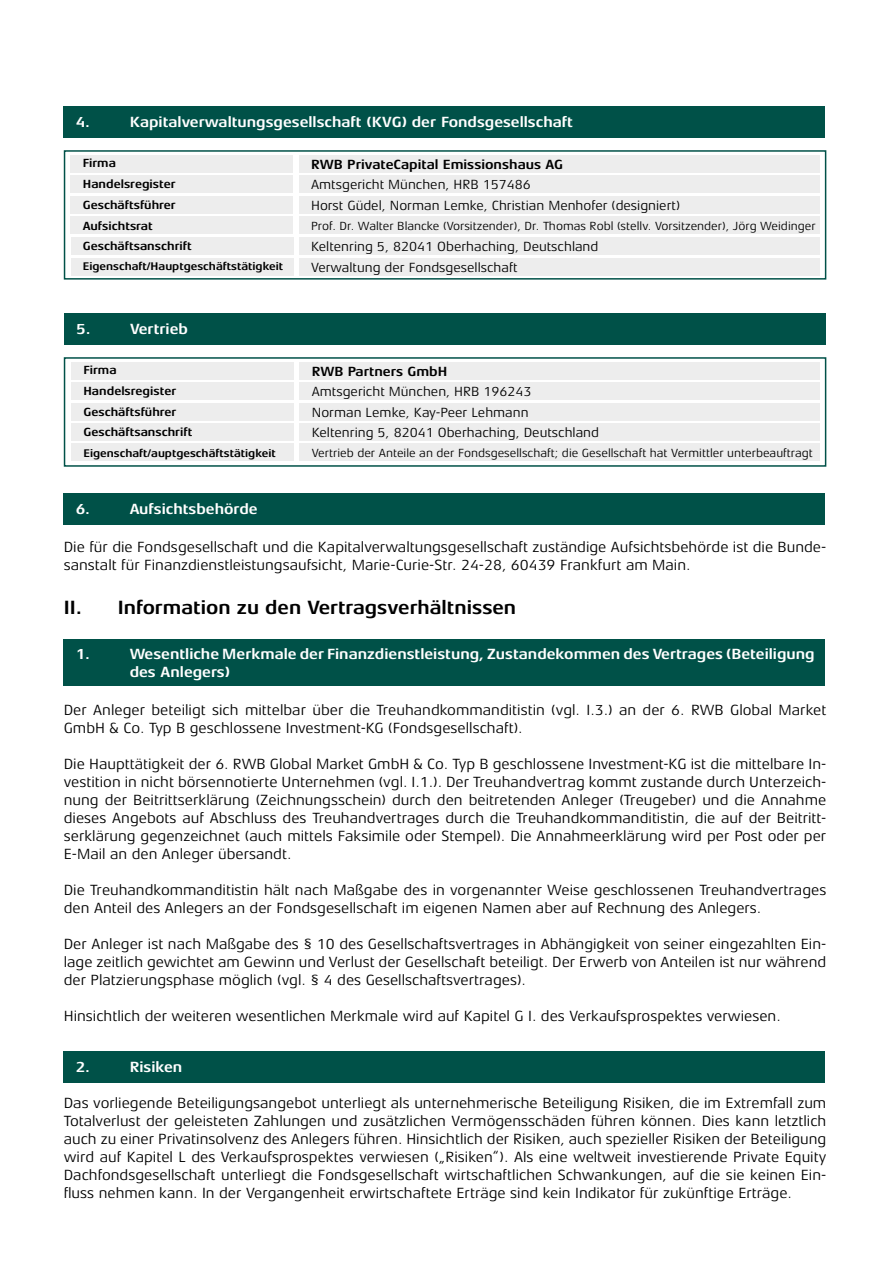
<style>
.page{position:relative;width:893px;height:1263px;background:#fff}
.page>*{position:absolute;margin:0;border:0;box-sizing:border-box;transform-origin:0 0}
.t1{font:700 19.5px "CM Aeonis LT Pro";color:#000}
.t2{font:15px/18px "CM Aeonis LT Pro";color:#000}
.t3{font:700 15px/18px "CM Aeonis LT Pro";color:#fff}
.t4{font:13.5px/20.9px "CM Aeonis LT Pro";color:#000}
.t5{font:700 13.5px "CM Aeonis LT Pro";color:#000}
.t6{font:12px "CM Aeonis LT Pro";color:#000}
.t7{font:700 12px/20.7px "CM Aeonis LT Pro";color:#000}
.t8{font:700 11.25px "CM Aeonis LT Pro";color:#000}
</style>
<div class="page">
<div style="left:64px;top:150px;width:762px;height:130px;border:2px solid #005148"></div>
<div style="left:64px;top:106px;width:761px;height:32px;background:#005148"></div>
<div style="left:71px;top:155px;width:222px;height:17px;background:#ededed"></div>
<div style="left:71px;top:175px;width:222px;height:18px;background:#ededed"></div>
<div style="left:71px;top:196px;width:222px;height:18px;background:#ededed"></div>
<div style="left:71px;top:217px;width:222px;height:17px;background:#ededed"></div>
<div style="left:299px;top:155px;width:521px;height:17px;background:#ededed"></div>
<div style="left:299px;top:175px;width:521px;height:18px;background:#ededed"></div>
<div style="left:299px;top:196px;width:521px;height:18px;background:#ededed"></div>
<div style="left:299px;top:217px;width:521px;height:17px;background:#ededed"></div>
<div style="left:71px;top:237px;width:223px;height:18px;background:#ededed"></div>
<div style="left:299px;top:237px;width:521px;height:18px;background:#ededed"></div>
<div style="left:71px;top:258px;width:223px;height:17px;background:#ededed"></div>
<div style="left:299px;top:258px;width:521px;height:17px;background:#ededed"></div>
<div style="left:64px;top:357px;width:762px;height:110px;border:2px solid #005148"></div>
<div style="left:64px;top:313px;width:762px;height:32px;background:#005148"></div>
<div style="left:71px;top:362px;width:223px;height:17px;background:#ededed"></div>
<div style="left:71px;top:382px;width:223px;height:18px;background:#ededed"></div>
<div style="left:71px;top:403px;width:223px;height:17px;background:#ededed"></div>
<div style="left:299px;top:362px;width:521px;height:17px;background:#ededed"></div>
<div style="left:299px;top:382px;width:521px;height:18px;background:#ededed"></div>
<div style="left:299px;top:403px;width:521px;height:17px;background:#ededed"></div>
<div style="left:71px;top:423px;width:223px;height:18px;background:#ededed"></div>
<div style="left:299px;top:423px;width:521px;height:18px;background:#ededed"></div>
<div style="left:71px;top:444px;width:223px;height:17px;background:#ededed"></div>
<div style="left:299px;top:444px;width:521px;height:17px;background:#ededed"></div>
<div style="left:64px;top:493px;width:761px;height:32px;background:#005148"></div>
<div style="left:64px;top:639px;width:761px;height:47px;background:#005148"></div>
<div style="left:64px;top:1051px;width:761px;height:32px;background:#005148"></div>
<p class="t3" style="left:76px;top:113px;width:16px">4.</p>
<p class="t3" style="left:130px;top:113px;width:445px">Kapitalverwaltungsgesellschaft (KVG) der Fondsgesellschaft</p>
<p class="t7" style="left:83px;top:153px;width:94px">Firma<br>Handelsregister<br>Geschäftsführer<br>Aufsichtsrat</p>
<p class="t5" style="left:311px;top:157px;width:253px">RWB PrivateCapital Emissionshaus AG</p>
<p class="t4" style="left:311px;top:175px;width:370px">Amtsgericht München, HRB 157486<br>Horst Güdel, Norman Lemke, Christian Menhofer (designiert)</p>
<p class="t6" style="left:311px;top:219px;width:506px">Prof. Dr. Walter Blancke (Vorsitzender), Dr. Thomas Robl (stellv. Vorsitzender), Jörg Weidinger</p>
<p class="t7" style="left:83px;top:236px;width:110px">Geschäftsanschrift</p>
<p class="t4" style="left:311px;top:236px;width:289px">Keltenring 5, 82041 Oberhaching, Deutschland</p>
<p class="t8" style="left:83px;top:260px;width:202px">Eigenschaft/Hauptgeschäftstätigkeit</p>
<p class="t4" style="left:311px;top:257px;width:208px">Verwaltung der Fondsgesellschaft</p>
<p class="t3" style="left:76px;top:320px;width:16px">5.</p>
<p class="t3" style="left:130px;top:320px;width:59px">Vertrieb</p>
<p class="t7" style="left:83px;top:360px;width:94px">Firma<br>Handelsregister<br>Geschäftsführer</p>
<p class="t5" style="left:312px;top:364px;width:137px">RWB Partners GmbH</p>
<p class="t4" style="left:312px;top:382px;width:221px">Amtsgericht München, HRB 196243<br>Norman Lemke, Kay-Peer Lehmann</p>
<p class="t7" style="left:83px;top:421px;width:110px">Geschäftsanschrift</p>
<p class="t4" style="left:312px;top:422px;width:289px">Keltenring 5, 82041 Oberhaching, Deutschland</p>
<p class="t8" style="left:83px;top:447px;width:194px">Eigenschaft/auptgeschäftstätigkeit</p>
<p class="t6" style="left:312px;top:446px;width:503px">Vertrieb der Anteile an der Fondsgesellschaft; die Gesellschaft hat Vermittler unterbeauftragt</p>
<p class="t3" style="left:76px;top:500px;width:16px">6.</p>
<p class="t3" style="left:130px;top:500px;width:130px">Aufsichtsbehörde</p>
<p class="t2" style="left:64px;top:538px;width:764px">Die für die Fondsgesellschaft und die Kapitalverwaltungsgesellschaft zuständige Aufsichtsbehörde ist die Bunde&shy;sanstalt für Finanzdienstleistungsaufsicht, Marie-Curie-Str. 24-28, 60439 Frankfurt am Main.</p>
<h1 class="t1" style="left:64px;top:596px;width:454px">II. Information zu den Vertragsverhältnissen</h1>
<p class="t3" style="left:76px;top:645px;width:16px">1.</p>
<p class="t3" style="left:130px;top:645px;width:686px">Wesentliche Merkmale der Finanzdienstleistung, Zustandekommen des Vertrages (Beteiligung des Anlegers)</p>
<p class="t2" style="left:64px;top:701px;width:764px">Der Anleger beteiligt sich mittelbar über die Treuhandkommanditistin (vgl. I.3.) an der 6. RWB Global Market<br>GmbH &amp; Co. Typ B geschlossene Investment-KG (Fondsgesellschaft).</p>
<p class="t2" style="left:64px;top:755px;width:764px;text-align:justify">Die Haupttätigkeit der 6. RWB Global Market GmbH &amp; Co. Typ B geschlossene Investment-KG ist die mittelbare In&shy;vestition in nicht börsennotierte Unternehmen (vgl. I.1.). Der Treuhandvertrag kommt zustande durch Unterzeich&shy;nung der Beitrittserklärung (Zeichnungsschein) durch den beitretenden Anleger (Treugeber) und die Annahme dieses Angebots auf Abschluss des Treuhandvertrages durch die Treuhandkommanditistin, die auf der Beitritt&shy;serklärung gegenzeichnet (auch mittels Faksimile oder Stempel). Die Annahmeerklärung wird per Post oder per E-Mail an den Anleger übersandt.</p>
<p class="t2" style="left:64px;top:881px;width:764px">Die Treuhandkommanditistin hält nach Maßgabe des in vorgenannter Weise geschlossenen Treuhandvertrages den Anteil des Anlegers an der Fondsgesellschaft im eigenen Namen aber auf Rechnung des Anlegers.</p>
<p class="t2" style="left:64px;top:935px;width:764px;text-align:justify">Der Anleger ist nach Maßgabe des § 10 des Gesellschaftsvertrages in Abhängigkeit von seiner eingezahlten Ein&shy;lage zeitlich gewichtet am Gewinn und Verlust der Gesellschaft beteiligt. Der Erwerb von Anteilen ist nur während der Platzierungsphase möglich (vgl. § 4 des Gesellschaftsvertrages).</p>
<p class="t2" style="left:64px;top:1007px;width:718px">Hinsichtlich der weiteren wesentlichen Merkmale wird auf Kapitel G I. des Verkaufsprospektes verwiesen.</p>
<p class="t3" style="left:76px;top:1058px;width:16px">2.</p>
<p class="t3" style="left:130px;top:1058px;width:54px">Risiken</p>
<p class="t2" style="left:64px;top:1094px;width:764px;text-align:justify">Das vorliegende Beteiligungsangebot unterliegt als unternehmerische Beteiligung Risiken, die im Extremfall zum Totalverlust der geleisteten Zahlungen und zusätzlichen Vermögensschäden führen können. Dies kann letztlich auch zu einer Privatinsolvenz des Anlegers führen. Hinsichtlich der Risiken, auch spezieller Risiken der Beteiligung wird auf Kapitel L des Verkaufsprospektes verwiesen („Risiken“). Als eine weltweit investierende Private Equity Dachfondsgesellschaft unterliegt die Fondsgesellschaft wirtschaftlichen Schwankungen, auf die sie keinen Ein&shy;fluss nehmen kann. In der Vergangenheit erwirtschaftete Erträge sind kein Indikator für zukünftige Erträge.</p>
</div>
